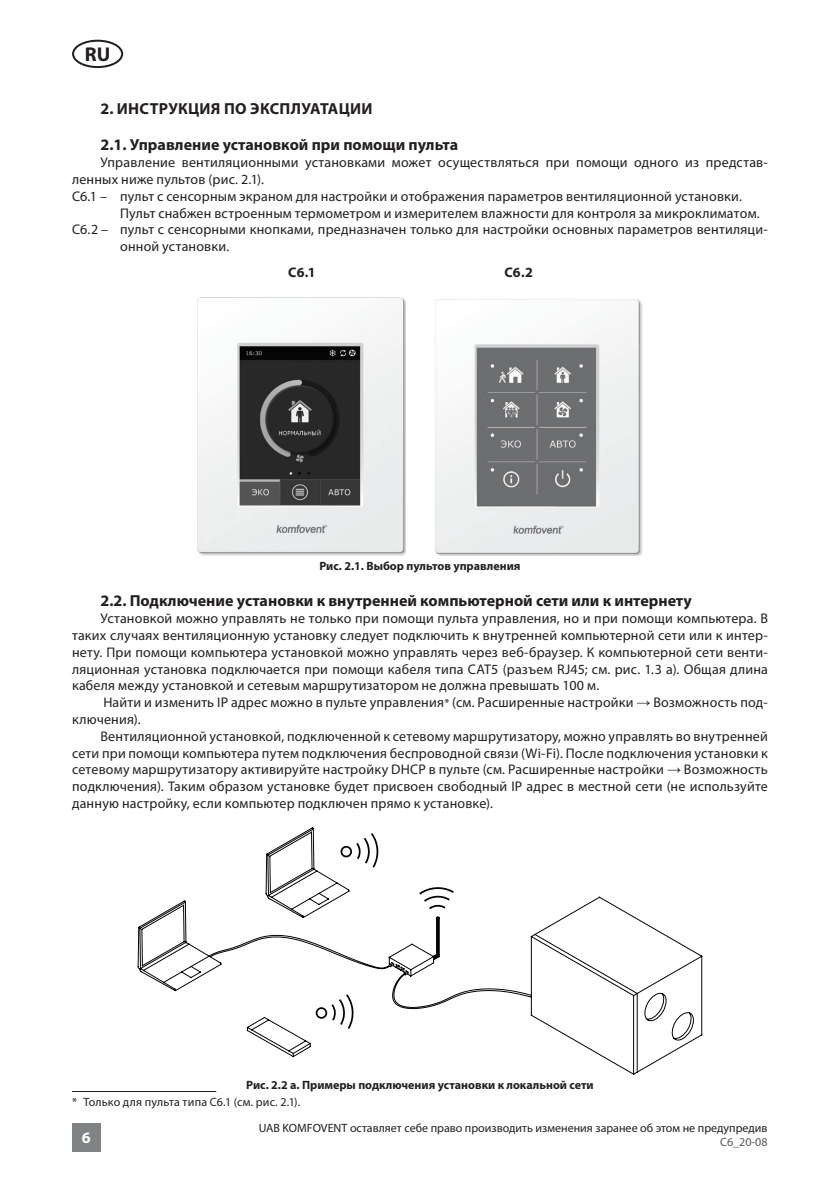
<style>
.page{position:relative;width:840px;height:1191px;background:#fff}
.page>*{position:absolute;margin:0;border:0;box-sizing:border-box;transform-origin:0 0}
.t1{font:700 20px "Myriad Pro";color:#231f20}
.Antraste_2{font:700 16px "Myriad Pro";color:#231f20}
.Antraste_1{font:700 16px "Myriad Pro";letter-spacing:.02em;color:#231f20}
.t2{font:700 16px "Myriad Pro";color:#fff}
.Tekstas{font:14px/16.8px "Myriad Pro";letter-spacing:.015em;color:#231f20}
.Tekstas_TAB{font:14px/16.8px "Myriad Pro";letter-spacing:.015em;color:#231f20}
.Tekstas_centras{font:700 14px "Myriad Pro";color:#231f20}
.Isnasa{font:12px "Myriad Pro";color:#231f20}
.Paveikslas{font:700 12px "Myriad Pro";color:#231f20}
.t3{font:12px "Myriad Pro";color:#57585a}
.s1{font-size:12px}
.s2{font-family:"Times New Roman"}
</style>
<div class="page">
<div style="left:72px;top:40px;width:51px;height:28px;border:2px solid #231f20;border-radius:50%"></div>
<div style="left:72px;top:1123px;width:28px;height:28px;background:#808384"></div>
<img style="left:197px;top:297px;width:208px;height:258px">
<img style="left:435px;top:299px;width:207px;height:256px">
<svg style="left:137px;top:896px;width:565px;height:178px"></svg>
<svg style="left:208px;top:827px;width:323px;height:230px"></svg>
<hr style="left:72px;top:1091px;width:144px;height:1px;background:#231f20">
<h1 class="t1" style="left:85px;top:42px;width:27px">RU</h1>
<p class="Antraste_1" style="left:100px;top:98px;width:273px">2. ИНСТРУКЦИЯ ПО ЭКСПЛУАТАЦИИ</p>
<p class="Antraste_2" style="left:100px;top:134px;width:359px">2.1. Управление установкой при помощи пульта</p>
<p class="Tekstas" style="left:72px;top:154px;width:697px;text-indent:28px">Управление вентиляционными установками может осуществляться при помощи одного из представ&shy;ленных ниже пультов (рис. 2.1).</p>
<p class="Tekstas_TAB" style="left:72px;top:187px;width:671px">C6.1 – пульт с сенсорным экраном для настройки и отображения параметров вентиляционной установки.</p>
<p class="Tekstas_TAB" style="left:120px;top:204px;width:640px">Пульт снабжен встроенным термометром и измерителем влажности для контроля за микроклиматом.</p>
<p class="Tekstas_TAB" style="left:120px;top:221px;width:649px;text-indent:-48px">C6.2 – пульт с сенсорными кнопками, предназначен только для настройки основных параметров вентиляци&shy;онной установки.</p>
<p class="Tekstas_centras" style="left:288px;top:263px;width:29px">C6.1</p>
<p class="Tekstas_centras" style="left:504px;top:263px;width:30px">C6.2</p>
<p class="Paveikslas" style="left:319px;top:558px;width:202px">Рис. 2.1. Выбор пультов управления</p>
<p class="Antraste_2" style="left:100px;top:590px;width:592px">2.2. Подключение установки к внутренней компьютерной сети или к интернету</p>
<p class="Tekstas" style="left:72px;top:610px;width:697px;text-align:justify;text-indent:28px">Установкой можно управлять не только при помощи пульта управления, но и при помощи компьютера. В таких случаях вентиляционную установку следует подключить к внутренней компьютерной сети или к интер&shy;нету. При пoмощи компьютера установкой можно управлять через веб-браузер. К компьютерной сети венти&shy;ляционная установка подключается при помощи кабеля типа САТ5 (разъем RJ45; см. рис. 1.3 a). Общая длина кабеля между установкой и сетевым маршрутизатором не должна превышать 100 м.</p>
<p class="Tekstas" style="left:72px;top:694px;width:697px;text-indent:31px">Найти и изменить IP адрес можно в пульте управления<span class="s1">*</span> (см. Расширенные настройки <span class="s2">→</span> Возможность под&shy;ключения).</p>
<p class="Tekstas" style="left:72px;top:727px;width:697px;text-align:justify;text-indent:28px">Вентиляционной установкой, подключенной к сетевому маршрутизатору, можно управлять во внутренней сети при помощи компьютера путем подключения беспроводной связи (Wi-Fi). После подключения установки к сетевому маршрутизатору активируйте настройку DHCP в пульте (см. Расширенные настройки <span class="s2">→</span> Возможность подключения). Таким образом установке будет присвоен свободный IP адрес в местной сети (не используйте данную настройку, если компьютер подключен прямо к установке).</p>
<p class="Paveikslas" style="left:246px;top:1077px;width:349px">Рис. 2.2 a. Примеры подключения установки к локальной сети</p>
<p class="Isnasa" style="left:72px;top:1094px;width:229px">* Только для пульта типа С6.1 (см. рис. 2.1).</p>
<p class="Isnasa" style="left:259px;top:1120px;width:510px">UAB KOMFOVENT оставляет себе право производить изменения заранее об этом не предупредив</p>
<p class="t2" style="left:82px;top:1127px;width:10px">6</p>
<p class="t3" style="left:719px;top:1134px;width:49px">C6_20-08</p>
</div>
